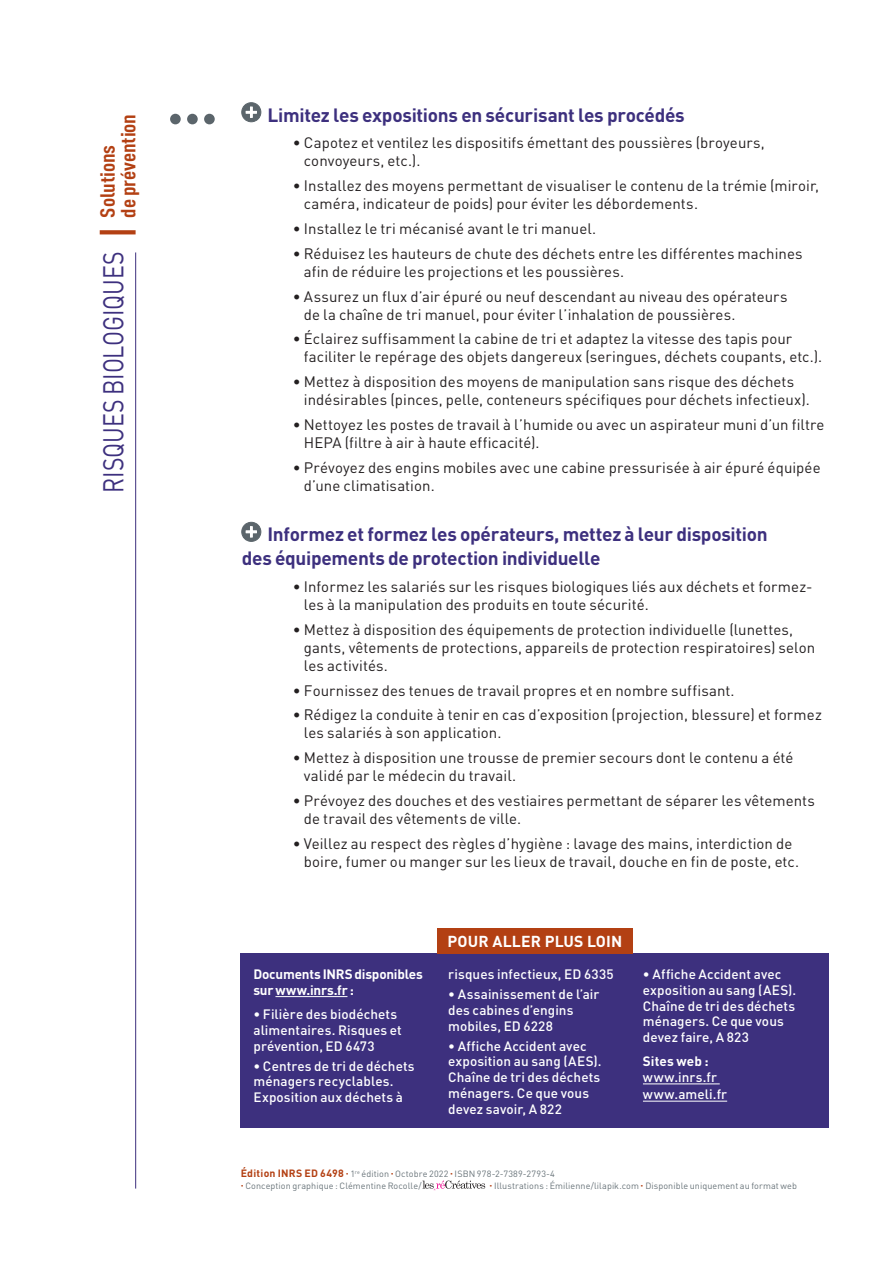
<style>
.page{position:relative;width:893px;height:1263px;background:#fff}
.page>*{position:absolute;margin:0;border:0;box-sizing:border-box;transform-origin:0 0}
.t1{font:28.2px "DINOT";letter-spacing:-.005em;color:#3d307e;scale:.82 1}
.t2{font:700 condensed 20.25px "DINOT";letter-spacing:-.005em;color:#b34013;scale:1.14 1}
.t3{font:700 19.05px/24px "DINOT";letter-spacing:-.015em;color:#3d307e}
.t4{font:700 15.75px "DINOT";letter-spacing:.01em;color:#fff}
.t5{font:15px/18px "DINOT";letter-spacing:.005em;color:#231f20}
.t6{font:500 13.5px/15.8px "DINOT";letter-spacing:.005em;color:#fff}
.t7{font:700 13.5px/15.8px "DINOT";letter-spacing:-.015em;color:#fff}
.t8{font:700 13.5px "DINOT";letter-spacing:.01em;color:#fff}
.t9{font:9px "DINOT";letter-spacing:.01em;color:#687379}
.s1{font-weight:700;font-size:10.5px;color:#b34013}
.s2{font-family:"Dax OT";color:#b34013}
</style>
<div class="page">
<hr style="left:135px;top:252px;width:1px;height:936px;background:#3d307e">
<svg style="left:100px;top:230px;width:36px;height:4px"></svg>
<div style="left:170px;top:114px;width:11px;height:10px;background:#5b656b;border-radius:50%"></div>
<div style="left:187px;top:114px;width:11px;height:10px;background:#5b656b;border-radius:50%"></div>
<div style="left:204px;top:114px;width:11px;height:10px;background:#5b656b;border-radius:50%"></div>
<div style="left:241px;top:954px;width:588px;height:174px;background:#3d307e"></div>
<hr style="left:275px;top:996px;width:72px;height:1px;background:#fff">
<hr style="left:643px;top:1083px;width:77px;height:1px;background:#fff">
<hr style="left:643px;top:1101px;width:84px;height:1px;background:#fff">
<div style="left:437px;top:928px;width:196px;height:26px;background:#b34013"></div>
<svg style="left:422px;top:1180px;width:63px;height:10px"></svg>
<svg style="left:242px;top:103px;width:19px;height:19px"></svg>
<svg style="left:242px;top:522px;width:19px;height:19px"></svg>
<h2 class="t2" style="left:116px;top:218px;width:92px;rotate:-90deg">de prévention</h2>
<h1 class="t1" style="left:96px;top:493px;width:425px;rotate:-90deg">RISQUES BIOLOGIQUES <sup>Solutions</sup></h1>
<p class="t3" style="left:268px;top:102px;width:419px">Limitez les expositions en sécurisant les procédés</p>
<p class="t5" style="left:304px;top:134px;width:462px;text-indent:-11px">• Capotez et ventilez les dispositifs émettant des poussières (broyeurs, convoyeurs, etc.).</p>
<p class="t5" style="left:304px;top:176px;width:517px;text-indent:-11px">• Installez des moyens permettant de visualiser le contenu de la trémie (miroir, caméra, indicateur de poids) pour éviter les débordements.</p>
<p class="t5" style="left:293px;top:219px;width:305px">• Installez le tri mécanisé avant le tri manuel.</p>
<p class="t5" style="left:304px;top:244px;width:500px;text-indent:-11px">• Réduisez les hauteurs de chute des déchets entre les différentes machines afin de réduire les projections et les poussières.</p>
<p class="t5" style="left:304px;top:287px;width:485px;text-indent:-11px">• Assurez un flux d’air épuré ou neuf descendant au niveau des opérateurs de la chaîne de tri manuel, pour éviter l’inhalation de poussières.</p>
<p class="t5" style="left:304px;top:330px;width:520px;text-indent:-11px">• Éclairez suffisamment la cabine de tri et adaptez la vitesse des tapis pour faciliter le repérage des objets dangereux (seringues, déchets coupants, etc.).</p>
<p class="t5" style="left:304px;top:372px;width:507px;text-indent:-11px">• Mettez à disposition des moyens de manipulation sans risque des déchets indésirables (pinces, pelle, conteneurs spécifiques pour déchets infectieux).</p>
<p class="t5" style="left:304px;top:415px;width:522px;text-indent:-11px">• Nettoyez les postes de travail à l’humide ou avec un aspirateur muni d’un filtre<br>HEPA (filtre à air à haute efficacité).</p>
<p class="t5" style="left:304px;top:458px;width:518px;text-indent:-11px">• Prévoyez des engins mobiles avec une cabine pressurisée à air épuré équipée d’une climatisation.</p>
<p class="t3" style="left:242px;top:522px;width:527px;text-indent:26px">Informez et formez les opérateurs, mettez à leur disposition des équipements de protection individuelle</p>
<p class="t5" style="left:304px;top:577px;width:510px;text-indent:-11px">• Informez les salariés sur les risques biologiques liés aux déchets et formez&shy;les à la manipulation des produits en toute sécurité.</p>
<p class="t5" style="left:304px;top:620px;width:513px;text-indent:-11px">• Mettez à disposition des équipements de protection individuelle (lunettes, gants, vêtements de protections, appareils de protection respiratoires) selon les activités.</p>
<p class="t5" style="left:293px;top:681px;width:443px">• Fournissez des tenues de travail propres et en nombre suffisant.</p>
<p class="t5" style="left:304px;top:706px;width:520px;text-indent:-11px">• Rédigez la conduite à tenir en cas d’exposition (projection, blessure) et formez les salariés à son application.</p>
<p class="t5" style="left:304px;top:748px;width:491px;text-indent:-11px">• Mettez à disposition une trousse de premier secours dont le contenu a été validé par le médecin du travail.</p>
<p class="t5" style="left:304px;top:791px;width:512px;text-indent:-11px">• Prévoyez des douches et des vestiaires permettant de séparer les vêtements de travail des vêtements de ville.</p>
<p class="t5" style="left:304px;top:834px;width:497px;text-indent:-11px">• Veillez au respect des règles d’hygiène : lavage des mains, interdiction de boire, fumer ou manger sur les lieux de travail, douche en fin de poste, etc.</p>
<p class="t7" style="left:253px;top:966px;width:171px">Documents INRS disponibles sur www.inrs.fr :</p>
<p class="t6" style="left:253px;top:1006px;width:150px">• Filière des biodéchets alimentaires. Risques et prévention, ED 6473</p>
<p class="t6" style="left:253px;top:1057px;width:163px">• Centres de tri de déchets ménagers recyclables.<br>Exposition aux déchets à</p>
<p class="t4" style="left:448px;top:931px;width:176px">POUR ALLER PLUS LOIN</p>
<p class="t6" style="left:448px;top:966px;width:167px">risques infectieux, ED 6335</p>
<p class="t6" style="left:448px;top:986px;width:153px">• Assainissement de l’air des cabines d’engins mobiles, ED 6228</p>
<p class="t6" style="left:448px;top:1037px;width:155px">• Affiche Accident avec exposition au sang (AES).<br>Chaîne de tri des déchets ménagers. Ce que vous devez savoir, A 822</p>
<p class="t6" style="left:643px;top:966px;width:155px">• Affiche Accident avec exposition au sang (AES).<br>Chaîne de tri des déchets ménagers. Ce que vous devez faire, A 823</p>
<p class="t8" style="left:643px;top:1052px;width:67px">Sites web :</p>
<p class="t6" style="left:643px;top:1068px;width:86px;line-height:17.2px">www.inrs.fr www.ameli.fr</p>
<p class="t9" style="left:241px;top:1168px;width:316px"><span class="s1">Édition INRS ED 6498</span> <span class="s2">•</span> 1<sup>re</sup> édition <span class="s2">•</span> Octobre 2022 <span class="s2">•</span> ISBN 978-2-7389-2793-4</p>
<p class="t9" style="left:241px;top:1180px;width:182px"><span class="s2">•</span> Conception graphique : Clémentine Rocolle/</p>
<p class="t9" style="left:490px;top:1180px;width:309px"><span class="s2">•</span> Illustrations : Émilienne/lilapik.com <span class="s2">•</span> Disponible uniquement au format web</p>
</div>
